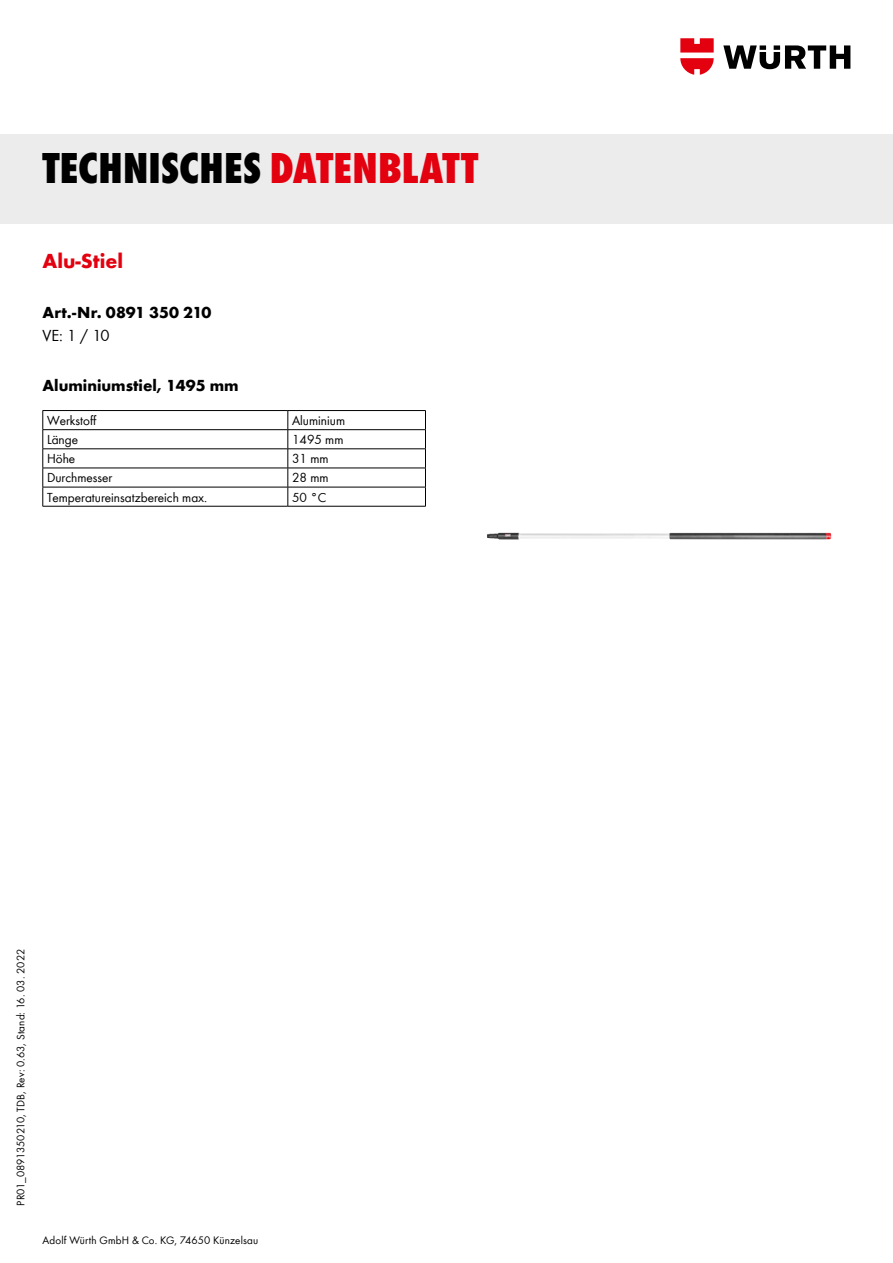
<style>
.page{position:relative;width:893px;height:1263px;background:#fff}
.page>*{position:absolute;margin:0;border:0;box-sizing:border-box;transform-origin:0 0}
.t1{font:800 condensed 45px "Wuerth Global";letter-spacing:.005em;color:#000}
.t2{font:700 21px "Wuerth Global";color:#e3000f}
.t3{font:700 16.5px "Wuerth Global";color:#000}
.t4{font:16.5px "Wuerth Global";color:#000}
.t5{font:13.5px "Wuerth Global";color:#000}
.t6{font:11.25px "Wuerth Global";letter-spacing:.01em;color:#000}
.s1{color:#e3000f}
</style>
<div class="page">
<svg style="left:723px;top:45px;width:127px;height:24px"></svg>
<svg style="left:680px;top:38px;width:34px;height:37px"></svg>
<div style="left:0;top:134px;width:893px;height:89px;background:#ececed"></div>
<hr style="left:43px;top:410px;width:245px;height:1px;background:#000">
<hr style="left:288px;top:410px;width:138px;height:1px;background:#000">
<hr style="left:43px;top:429px;width:245px;height:1px;background:#000">
<hr style="left:288px;top:429px;width:138px;height:1px;background:#000">
<hr style="left:43px;top:448px;width:245px;height:1px;background:#000">
<hr style="left:288px;top:448px;width:138px;height:1px;background:#000">
<hr style="left:43px;top:468px;width:245px;height:1px;background:#000">
<hr style="left:288px;top:468px;width:138px;height:1px;background:#000">
<hr style="left:43px;top:487px;width:245px;height:1px;background:#000">
<svg style="left:43px;top:411px;width:1px;height:95px"></svg>
<hr style="left:43px;top:506px;width:245px;height:1px;background:#000">
<hr style="left:288px;top:487px;width:138px;height:1px;background:#000">
<svg style="left:288px;top:411px;width:1px;height:95px"></svg>
<svg style="left:425px;top:411px;width:1px;height:95px"></svg>
<hr style="left:288px;top:506px;width:138px;height:1px;background:#000">
<img style="left:487px;top:532px;width:344px;height:7px">
<h1 class="t1" style="left:43px;top:141px;width:437px">TECHNISCHES <span class="s1">DATENBLATT</span></h1>
<h2 class="t2" style="left:43px;top:248px;width:82px">Alu-Stiel</h2>
<p class="t3" style="left:43px;top:303px;width:171px">Art.-Nr. 0891 350 210</p>
<p class="t4" style="left:43px;top:325px;width:69px">VE: 1 / 10</p>
<p class="t3" style="left:43px;top:376px;width:198px">Aluminiumstiel, 1495 mm</p>
<p class="t5" style="left:47px;top:412px;width:51px">Werkstoff</p>
<p class="t5" style="left:292px;top:412px;width:54px">Aluminium</p>
<p class="t5" style="left:47px;top:432px;width:33px">Länge</p>
<p class="t5" style="left:292px;top:432px;width:53px">1495 mm</p>
<p class="t5" style="left:47px;top:451px;width:30px">Höhe</p>
<p class="t5" style="left:292px;top:451px;width:38px">31 mm</p>
<p class="t5" style="left:47px;top:470px;width:67px">Durchmesser</p>
<p class="t5" style="left:292px;top:470px;width:38px">28 mm</p>
<p class="t5" style="left:47px;top:489px;width:162px">Temperatureinsatzbereich max.</p>
<p class="t5" style="left:292px;top:489px;width:36px">50 °C</p>
<p class="t6" style="left:14px;top:1205px;width:258px;rotate:-90deg">PR01_0891350210, TDB, Rev: 0.63, Stand: 16. 03. 2022</p>
<p class="t6" style="left:43px;top:1233px;width:217px">Adolf Würth GmbH &amp; Co. KG, 74650 Künzelsau</p>
</div>
